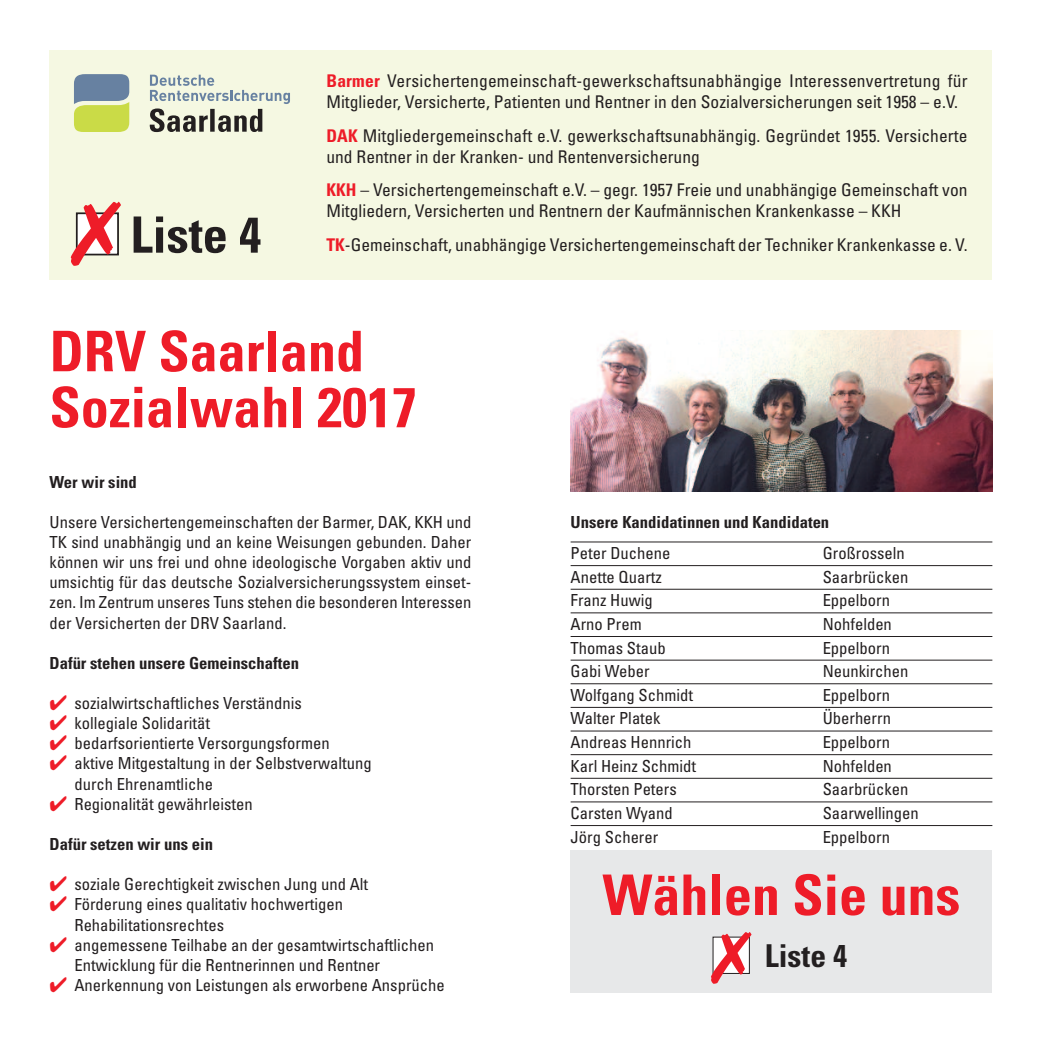
<style>
.page{position:relative;width:1042px;height:1042px;background:#fff}
.page>*{position:absolute;margin:0;border:0;box-sizing:border-box;transform-origin:0 0}
.t1{font:700 condensed 56px/56px "Univers";color:#ee1c28}
.t2{font:700 condensed 31.5px "Univers";color:#231f20}
.t3{font:condensed 17.5px/21px "Univers";color:#231f20}
.t4{font:condensed 16.62px/20.1px "Univers";color:#231f20}
.t5{font:700 condensed 16.62px "Univers";color:#231f20}
.s1{font-weight:700;color:#ee1c28}
.s2{color:#ee1c28}
</style>
<div class="page">
<div style="left:50px;top:50px;width:942px;height:229px;background:#f5f8e2"></div>
<hr style="left:570px;top:542px;width:422px;height:1px;background:#231f20">
<hr style="left:570px;top:565px;width:422px;height:1px;background:#231f20">
<hr style="left:570px;top:589px;width:422px;height:1px;background:#231f20">
<hr style="left:570px;top:612px;width:422px;height:1px;background:#231f20">
<hr style="left:570px;top:636px;width:422px;height:1px;background:#231f20">
<hr style="left:570px;top:660px;width:422px;height:1px;background:#231f20">
<hr style="left:570px;top:683px;width:422px;height:1px;background:#231f20">
<hr style="left:570px;top:707px;width:422px;height:1px;background:#231f20">
<hr style="left:570px;top:731px;width:422px;height:1px;background:#231f20">
<hr style="left:570px;top:754px;width:422px;height:1px;background:#231f20">
<hr style="left:570px;top:778px;width:422px;height:1px;background:#231f20">
<hr style="left:570px;top:801px;width:422px;height:1px;background:#231f20">
<hr style="left:570px;top:825px;width:422px;height:1px;background:#231f20">
<img style="left:570px;top:331px;width:422px;height:161px">
<div style="left:570px;top:850px;width:422px;height:142px;background:#e7e8e9"></div>
<svg style="left:711px;top:932px;width:40px;height:52px"></svg>
<svg style="left:134px;top:216px;width:126px;height:37px"></svg>
<svg style="left:71px;top:202px;width:50px;height:64px"></svg>
<svg style="left:74px;top:74px;width:55px;height:58px"></svg>
<svg style="left:150px;top:75px;width:140px;height:57px"></svg>
<p class="t3" style="left:326px;top:72px;width:642px"><span class="s1">Barmer</span> Versichertengemeinschaft-gewerkschaftsunabhängige Interessenvertretung für<br>Mitglieder, Versicherte, Patienten und Rentner in den Sozialversicherungen seit 1958 – e.V.</p>
<p class="t3" style="left:326px;top:126px;width:642px"><span class="s1">DAK</span> Mitgliedergemeinschaft e.V. gewerkschaftsunabhängig. Gegründet 1955. Versicherte und Rentner in der Kranken- und Rentenversicherung</p>
<p class="t3" style="left:326px;top:181px;width:642px"><span class="s1">KKH</span> – Versichertengemeinschaft e.V. – gegr. 1957 Freie und unabhängige Gemeinschaft von<br>Mitgliedern, Versicherten und Rentnern der Kaufmännischen Krankenkasse – KKH</p>
<p class="t3" style="left:326px;top:236px;width:642px"><span class="s1">TK</span>-Gemeinschaft, unabhängige Versichertengemeinschaft der Techniker Krankenkasse e. V.</p>
<h1 class="t1" style="left:50px;top:328px;width:369px">DRV Saarland<br>Sozialwahl 2017</h1>
<p class="t5" style="left:50px;top:476px;width:89px">Wer wir sind</p>
<p class="t4" style="left:50px;top:513px;width:423px;text-align:justify">Unsere Versichertengemeinschaften der Barmer, DAK, KKH und TK sind unabhängig und an keine Weisungen gebunden. Daher können wir uns frei und ohne ideologische Vorgaben aktiv und umsichtig für das deutsche Sozialversicherungssystem einset&shy;zen. Im Zentrum unseres Tuns stehen die besonderen Interessen der Versicherten der DRV Saarland.</p>
<p class="t5" style="left:50px;top:657px;width:251px">Dafür stehen unsere Gemeinschaften</p>
<p class="t4" style="left:50px;top:694px;width:254px"><span class="s2">✔</span> sozialwirtschaftliches Verständnis</p>
<p class="t4" style="left:50px;top:714px;width:162px"><span class="s2">✔</span> kollegiale Solidarität</p>
<p class="t4" style="left:50px;top:735px;width:281px"><span class="s2">✔</span> bedarfsorientierte Versorgungsformen</p>
<p class="t4" style="left:74px;top:755px;width:299px;text-indent:-25px"><span class="s2">✔</span> aktive Mitgestaltung in der Selbstverwaltung durch Ehrenamtliche</p>
<p class="t4" style="left:50px;top:795px;width:205px"><span class="s2">✔</span> Regionalität gewährleisten</p>
<p class="t5" style="left:50px;top:838px;width:165px">Dafür setzen wir uns ein</p>
<p class="t4" style="left:50px;top:875px;width:320px"><span class="s2">✔</span> soziale Gerechtigkeit zwischen Jung und Alt</p>
<p class="t4" style="left:74px;top:896px;width:270px;text-indent:-25px"><span class="s2">✔</span> Förderung eines qualitativ hochwertigen<br>Rehabilitationsrechtes</p>
<p class="t4" style="left:74px;top:936px;width:361px;text-indent:-25px"><span class="s2">✔</span> angemessene Teilhabe an der gesamtwirtschaftlichen<br>Entwicklung für die Rentnerinnen und Rentner</p>
<p class="t4" style="left:50px;top:976px;width:397px"><span class="s2">✔</span> Anerkennung von Leistungen als erworbene Ansprüche</p>
<p class="t5" style="left:570px;top:515px;width:260px">Unsere Kandidatinnen und Kandidaten</p>
<p class="t4" style="left:570px;top:544px;width:101px">Peter Duchene</p>
<p class="t4" style="left:822px;top:544px;width:84px">Großrosseln</p>
<p class="t4" style="left:570px;top:568px;width:93px">Anette Quartz</p>
<p class="t4" style="left:822px;top:568px;width:87px">Saarbrücken</p>
<p class="t4" style="left:570px;top:592px;width:84px">Franz Huwig</p>
<p class="t4" style="left:822px;top:592px;width:69px">Eppelborn</p>
<p class="t4" style="left:570px;top:615px;width:73px">Arno Prem</p>
<p class="t4" style="left:822px;top:615px;width:71px">Nohfelden</p>
<p class="t4" style="left:570px;top:639px;width:97px">Thomas Staub</p>
<p class="t4" style="left:822px;top:639px;width:69px">Eppelborn</p>
<p class="t4" style="left:570px;top:662px;width:80px">Gabi Weber</p>
<p class="t4" style="left:822px;top:662px;width:87px">Neunkirchen</p>
<p class="t4" style="left:570px;top:686px;width:124px">Wolfgang Schmidt</p>
<p class="t4" style="left:822px;top:686px;width:69px">Eppelborn</p>
<p class="t4" style="left:570px;top:710px;width:92px">Walter Platek</p>
<p class="t4" style="left:822px;top:710px;width:70px">Überherrn</p>
<p class="t4" style="left:570px;top:733px;width:122px">Andreas Hennrich</p>
<p class="t4" style="left:822px;top:733px;width:69px">Eppelborn</p>
<p class="t4" style="left:570px;top:757px;width:127px">Karl Heinz Schmidt</p>
<p class="t4" style="left:822px;top:757px;width:71px">Nohfelden</p>
<p class="t4" style="left:570px;top:781px;width:108px">Thorsten Peters</p>
<p class="t4" style="left:822px;top:781px;width:87px">Saarbrücken</p>
<p class="t4" style="left:570px;top:804px;width:104px">Carsten Wyand</p>
<p class="t4" style="left:822px;top:804px;width:98px">Saarwellingen</p>
<p class="t4" style="left:570px;top:828px;width:89px">Jörg Scherer</p>
<p class="t4" style="left:822px;top:828px;width:69px">Eppelborn</p>
<h1 class="t1" style="left:602px;top:871px;width:359px">Wählen Sie uns</h1>
<h2 class="t2" style="left:765px;top:945px;width:84px">Liste 4</h2>
</div>
